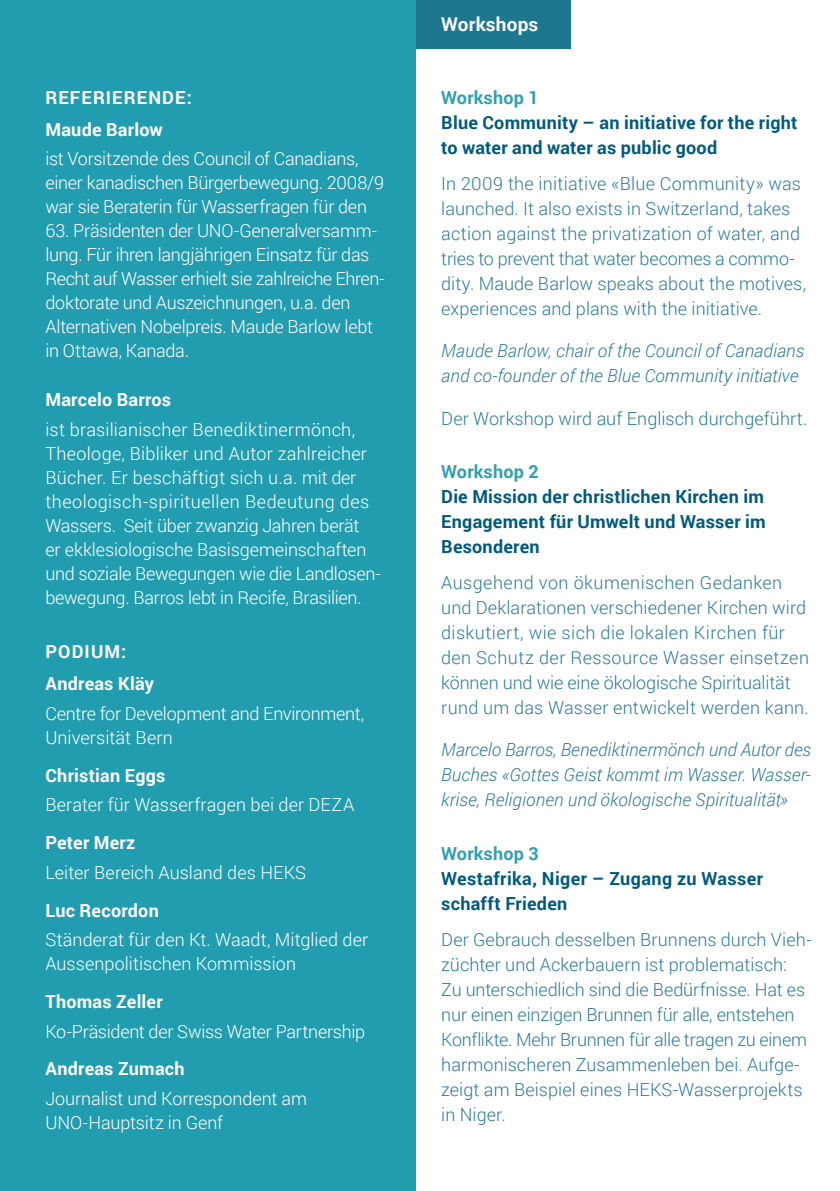
<style>
.page{position:relative;width:840px;height:1191px;background:#fff}
.page>*{position:absolute;margin:0;border:0;box-sizing:border-box;transform-origin:0 0}
.t1{font:700 19px "Roboto";letter-spacing:.01em;color:#fff}
.t2{font:300 18px/24px "Roboto";letter-spacing:-.01em;color:#fff}
.t3{font:300 18px/25px "Roboto";letter-spacing:.005em;color:#2e7b92}
.t4{font:italic 300 18px/25px "Roboto";letter-spacing:.005em;color:#2e7b92}
.t5{font:700 18px/25px "Roboto";letter-spacing:.015em;color:#005a7d}
.t6{font:700 18px/32px "Roboto";letter-spacing:.015em;color:#fff}
.t7{font:300 18px "Roboto";letter-spacing:.01em;color:#fff}
.t8{font:700 18px "Roboto";letter-spacing:.015em;color:#319fb2}
.t9{font:700 18px/32px "Roboto";letter-spacing:.06em;color:#fff}
</style>
<div class="page">
<div style="left:0;top:0;width:415px;height:1191px;background:#229daf"></div>
<div style="left:415px;top:0;width:155px;height:48px;background:#1d778e"></div>
<p class="t9" style="left:45px;top:80px;width:148px">REFERIERENDE:<br>Maude Barlow</p>
<p class="t2" style="left:45px;top:146px;width:340px">ist Vorsitzende des Council of Canadians, einer kanadischen Bürgerbewegung. 2008/9 war sie Beraterin für Wasserfragen für den</p>
<p class="t2" style="left:45px;top:218px;width:340px">63. Präsidenten der UNO-Generalversamm&shy;lung. Für ihren langjährigen Einsatz für das Recht auf Wasser erhielt sie zahlreiche Ehren&shy;doktorate und Auszeichnungen, u.a. den Alternativen Nobelpreis. Maude Barlow lebt in Ottawa, Kanada.</p>
<p class="t6" style="left:45px;top:383px;width:127px">Marcelo Barros</p>
<p class="t2" style="left:45px;top:417px;width:337px">ist brasilianischer Benediktinermönch, Theologe, Bibliker und Autor zahlreicher Bücher. Er beschäftigt sich u.a. mit der theologisch-spirituellen Bedeutung des Wassers. Seit über zwanzig Jahren berät<br>er ekklesiologische Basisgemeinschaften und soziale Bewegungen wie die Landlosen&shy;bewegung. Barros lebt in Recife, Brasilien.</p>
<p class="t6" style="left:45px;top:635px;width:110px">PODIUM:<br>Andreas Kläy</p>
<p class="t2" style="left:45px;top:701px;width:320px">Centre for Development and Environment,<br>Universität Bern</p>
<p class="t6" style="left:45px;top:758px;width:121px">Christian Eggs</p>
<p class="t7" style="left:45px;top:792px;width:310px">Berater für Wasserfragen bei der DEZA</p>
<p class="t6" style="left:45px;top:826px;width:92px">Peter Merz</p>
<p class="t2" style="left:45px;top:860px;width:262px">Leiter Bereich Ausland des HEKS</p>
<p class="t6" style="left:45px;top:893px;width:115px">Luc Recordon</p>
<p class="t2" style="left:45px;top:927px;width:324px">Ständerat für den Kt. Waadt, Mitglied der<br>Aussenpolitischen Kommission</p>
<p class="t6" style="left:45px;top:984px;width:119px">Thomas Zeller</p>
<p class="t2" style="left:45px;top:1018px;width:321px">Ko-Präsident der Swiss Water Partnership</p>
<p class="t6" style="left:45px;top:1052px;width:141px">Andreas Zumach</p>
<p class="t2" style="left:45px;top:1086px;width:263px">Journalist und Korrespondent am<br>UNO-Hauptsitz in Genf</p>
<p class="t1" style="left:441px;top:11px;width:99px">Workshops</p>
<p class="t8" style="left:441px;top:85px;width:99px">Workshop 1</p>
<p class="t5" style="left:441px;top:109px;width:357px">Blue Community – an initiative for the right to water and water as public good</p>
<p class="t3" style="left:441px;top:171px;width:366px">In 2009 the initiative «Blue Community» was launched. It also exists in Switzerland, takes action against the privatization of water, and tries to prevent that water becomes a commo&shy;dity. Maude Barlow speaks about the motives, experiences and plans with the initiative.</p>
<p class="t4" style="left:441px;top:338px;width:364px">Maude Barlow, chair of the Council of Canadians and co-founder of the Blue Community initiative</p>
<p class="t3" style="left:441px;top:405px;width:367px">Der Workshop wird auf Englisch durchgeführt.</p>
<p class="t8" style="left:441px;top:459px;width:99px">Workshop 2</p>
<p class="t5" style="left:441px;top:483px;width:326px;text-align:justify">Die Mission der christlichen Kirchen im Engagement für Umwelt und Wasser im Besonderen</p>
<p class="t3" style="left:441px;top:570px;width:369px">Ausgehend von ökumenischen Gedanken und Deklarationen verschiedener Kirchen wird diskutiert, wie sich die lokalen Kirchen für den Schutz der Ressource Wasser einsetzen können und wie eine ökologische Spiritualität rund um das Wasser entwickelt werden kann.</p>
<p class="t4" style="left:441px;top:737px;width:371px;text-align:justify">Marcelo Barros, Benediktinermönch und Autor des Buches «Gottes Geist kommt im Wasser. Wasser&shy;krise, Religionen und ökologische Spiritualität»</p>
<p class="t8" style="left:441px;top:840px;width:99px">Workshop 3</p>
<p class="t5" style="left:441px;top:865px;width:323px">Westafrika, Niger – Zugang zu Wasser schafft Frieden</p>
<p class="t3" style="left:441px;top:926px;width:371px">Der Gebrauch desselben Brunnens durch Vieh&shy;züchter und Ackerbauern ist problematisch:<br>Zu unterschiedlich sind die Bedürfnisse. Hat es nur einen einzigen Brunnen für alle, entstehen Konflikte. Mehr Brunnen für alle tragen zu einem harmonischeren Zusammenleben bei. Aufge&shy;zeigt am Beispiel eines HEKS-Wasserprojekts in Niger.</p>
</div>
